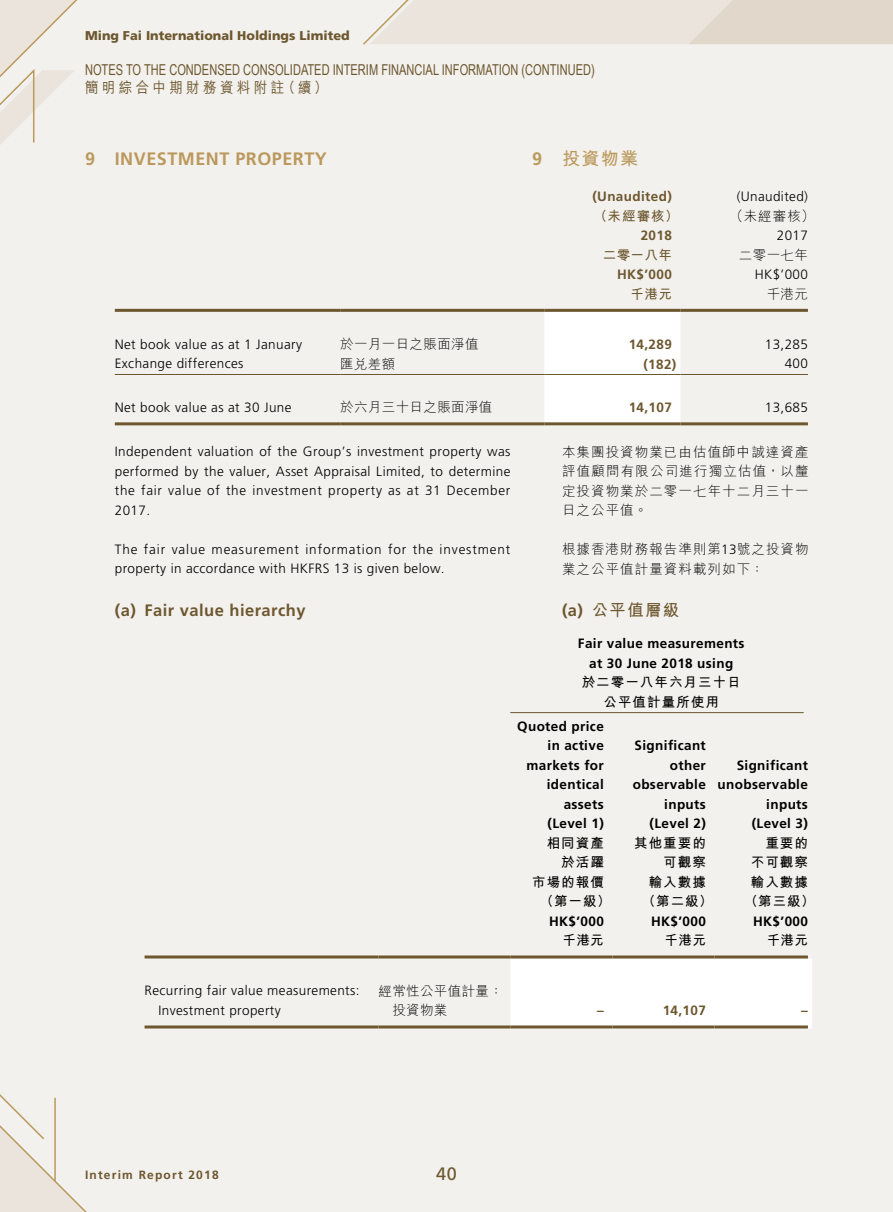
<style>
.page{position:relative;width:893px;height:1212px;background:#f3f1ed}
.page>*{position:absolute;margin:0;border:0;box-sizing:border-box;transform-origin:0 0}
.t1{font:700 18px "Frutiger LT Std";letter-spacing:.03em;color:#bb995d}
.t2{font:700 18px "M Hei HK";color:#bb995d}
.t3{font:18px "Frutiger LT Std";color:#6d572f}
.t4{font:700 16.5px "Frutiger LT Std";letter-spacing:.03em;color:#6d572f}
.t5{font:700 16.5px "M Hei HK";letter-spacing:.08em;color:#6d572f}
.t6{font:15px "Arial Narrow";color:#6d572f;scale:.9 1}
.t7{font:500 15px "M Hei HK";letter-spacing:.25em;color:#6d572f;scale:.9 1}
.t8{font:300 13.5px/19.5px "Frutiger LT Std";letter-spacing:.03em;color:#000;text-align:justify}
.t9{font:700 13.5px/19.5px "Frutiger LT Std";letter-spacing:.03em;color:#000;text-align:right}
.t10{font:300 13.5px/19.5px "M Hei HK";letter-spacing:.08em;color:#000;text-align:justify}
.t11{font:300 13.5px/19.5px "Frutiger LT Std";letter-spacing:.065em;color:#000}
.t12{font:700 13.5px/19.5px "M Hei HK";letter-spacing:.08em;color:#000;text-align:center}
.t13{font:700 13.5px "Frutiger LT Std";letter-spacing:.03em;color:#6d572f}
.t14{font:300 13.5px "M Hei HK";letter-spacing:.03em;color:#000}
.t15{font:700 13.5px "M Hei HK";letter-spacing:.03em;color:#6d572f}
.t16{font:900 12.75px "Frutiger LT Std";color:#6d572f}
.t17{font:700 12px "Frutiger LT Std";letter-spacing:.1em;color:#6d572f}
.s1{font-family:"Frutiger LT Std"}
</style>
<div class="page">
<svg style="left:0;top:1094px;width:87px;height:118px"></svg>
<svg style="left:363px;top:0;width:530px;height:45px;background:#e7e0d6"></svg>
<hr style="left:54px;top:1098px;width:2px;height:83px;background:#bb995d">
<svg style="left:0;top:0;width:78px;height:145px"></svg>
<div style="left:544px;top:312px;width:136px;height:110px;background:#fff"></div>
<hr style="left:115px;top:309px;width:225px;height:3px;background:#6d572f">
<hr style="left:340px;top:309px;width:204px;height:3px;background:#6d572f">
<hr style="left:544px;top:309px;width:136px;height:3px;background:#6d572f">
<hr style="left:680px;top:309px;width:128px;height:3px;background:#6d572f">
<hr style="left:115px;top:374px;width:225px;height:1px;background:#6d572f">
<hr style="left:340px;top:374px;width:204px;height:1px;background:#6d572f">
<hr style="left:544px;top:374px;width:136px;height:1px;background:#6d572f">
<hr style="left:680px;top:374px;width:128px;height:1px;background:#6d572f">
<hr style="left:115px;top:422px;width:225px;height:3px;background:#6d572f">
<hr style="left:340px;top:422px;width:204px;height:3px;background:#6d572f">
<hr style="left:544px;top:422px;width:136px;height:3px;background:#6d572f">
<hr style="left:680px;top:422px;width:128px;height:3px;background:#6d572f">
<div style="left:510px;top:958px;width:302px;height:70px;background:#fff"></div>
<hr style="left:510px;top:712px;width:294px;height:1px;background:#6d572f">
<hr style="left:145px;top:955px;width:233px;height:3px;background:#6d572f">
<hr style="left:378px;top:955px;width:132px;height:3px;background:#6d572f">
<hr style="left:510px;top:955px;width:102px;height:3px;background:#6d572f">
<hr style="left:612px;top:955px;width:102px;height:3px;background:#6d572f">
<hr style="left:714px;top:955px;width:94px;height:3px;background:#6d572f">
<hr style="left:145px;top:1025px;width:233px;height:3px;background:#6d572f">
<hr style="left:378px;top:1025px;width:132px;height:3px;background:#6d572f">
<hr style="left:510px;top:1025px;width:102px;height:3px;background:#6d572f">
<hr style="left:612px;top:1025px;width:102px;height:3px;background:#6d572f">
<hr style="left:714px;top:1025px;width:94px;height:3px;background:#6d572f">
<p class="t16" style="left:85px;top:28px;width:266px">Ming Fai International Holdings Limited</p>
<p class="t6" style="left:85px;top:58px;width:568px">NOTES TO THE CONDENSED CONSOLIDATED INTERIM FINANCIAL INFORMATION (CONTINUED)</p>
<p class="t7" style="left:85px;top:77px;width:271px">簡明綜合中期財務資料附註（續）</p>
<h1 class="t1" style="left:85px;top:148px;width:243px">9 INVESTMENT PROPERTY</h1>
<h1 class="t2" style="left:532px;top:145px;width:107px"><span class="s1">9</span> 投資物業</h1>
<p class="t13" style="left:592px;top:188px;width:81px">(Unaudited)</p>
<p class="t8" style="left:737px;top:187px;width:73px">(Unaudited)</p>
<p class="t15" style="left:594px;top:206px;width:86px">（未經審核）</p>
<p class="t10" style="left:730px;top:205px;width:86px">（未經審核）</p>
<p class="t13" style="left:641px;top:227px;width:33px">2018</p>
<p class="t8" style="left:777px;top:225px;width:33px">2017</p>
<p class="t15" style="left:603px;top:245px;width:71px">二零一八年</p>
<p class="t10" style="left:739px;top:244px;width:71px">二零一七年</p>
<p class="t13" style="left:617px;top:266px;width:56px">HK$’000</p>
<p class="t8" style="left:755px;top:264px;width:55px">HK$’000</p>
<p class="t15" style="left:631px;top:284px;width:43px">千港元</p>
<p class="t10" style="left:767px;top:283px;width:43px">千港元</p>
<p class="t8" style="left:115px;top:334px;width:189px">Net book value as at 1 January</p>
<p class="t14" style="left:340px;top:335px;width:140px">於一月一日之賬面淨值</p>
<p class="t13" style="left:629px;top:336px;width:45px">14,289</p>
<p class="t8" style="left:765px;top:334px;width:45px">13,285</p>
<p class="t8" style="left:115px;top:354px;width:130px">Exchange differences</p>
<p class="t10" style="left:340px;top:353px;width:57px">匯兌差額</p>
<p class="t13" style="left:643px;top:356px;width:35px">(182)</p>
<p class="t8" style="left:785px;top:354px;width:25px">400</p>
<p class="t8" style="left:115px;top:397px;width:178px">Net book value as at 30 June</p>
<p class="t14" style="left:340px;top:398px;width:154px">於六月三十日之賬面淨值</p>
<p class="t13" style="left:629px;top:399px;width:45px">14,107</p>
<p class="t8" style="left:765px;top:397px;width:45px">13,685</p>
<p class="t8" style="left:115px;top:442px;width:397px">Independent valuation of the Group’s investment property was performed by the valuer, Asset Appraisal Limited, to determine the fair value of the investment property as at 31 December 2017.</p>
<p class="t11" style="left:115px;top:539px;width:397px">The fair value measurement information for the investment property in accordance with HKFRS 13 is given below.</p>
<p class="t4" style="left:115px;top:600px;width:192px">(a) Fair value hierarchy</p>
<p class="t9" style="left:578px;top:634px;width:168px;text-align:center">Fair value measurements at 30 June 2018 using</p>
<p class="t12" style="left:582px;top:671px;width:161px">於二零一八年六月三十日公平值計量所使用</p>
<p class="t9" style="left:517px;top:716px;width:88px">Quoted price in active markets for identical assets<br>(Level 1)</p>
<p class="t10" style="left:562px;top:442px;width:248px">本集團投資物業已由估值師中誠達資產評值顧問有限公司進行獨立估值，以釐定投資物業於二零一七年十二月三十一日之公平值。</p>
<p class="t10" style="left:562px;top:539px;width:248px">根據香港財務報告準則第<span class="s1">13</span>號之投資物業之公平值計量資料載列如下：</p>
<p class="t5" style="left:562px;top:597px;width:119px"><span class="s1">(a)</span> 公平值層級</p>
<p class="t9" style="left:633px;top:736px;width:75px">Significant other observable inputs (Level 2)</p>
<p class="t9" style="left:717px;top:755px;width:92px">Significant unobservable inputs<br>(Level 3)</p>
<p class="t12" style="left:547px;top:832px;width:59px">相同資產</p>
<p class="t12" style="left:561px;top:851px;width:44px">於活躍</p>
<p class="t12" style="left:532px;top:871px;width:73px">市場的報價</p>
<p class="t12" style="left:540px;top:890px;width:72px">（第一級）</p>
<p class="t12" style="left:634px;top:832px;width:73px">其他重要的</p>
<p class="t12" style="left:663px;top:851px;width:44px">可觀察</p>
<p class="t12" style="left:649px;top:871px;width:59px">輸入數據</p>
<p class="t12" style="left:642px;top:890px;width:72px">（第二級）</p>
<p class="t12" style="left:765px;top:832px;width:44px">重要的</p>
<p class="t12" style="left:751px;top:851px;width:59px">不可觀察</p>
<p class="t12" style="left:751px;top:871px;width:59px">輸入數據</p>
<p class="t12" style="left:744px;top:890px;width:72px">（第三級）</p>
<p class="t9" style="left:549px;top:911px;width:56px">HK$’000</p>
<p class="t9" style="left:651px;top:911px;width:56px">HK$’000</p>
<p class="t9" style="left:753px;top:911px;width:56px">HK$’000</p>
<p class="t12" style="left:563px;top:929px;width:43px">千港元</p>
<p class="t12" style="left:665px;top:929px;width:43px">千港元</p>
<p class="t12" style="left:767px;top:929px;width:43px">千港元</p>
<p class="t8" style="left:145px;top:981px;width:216px">Recurring fair value measurements:</p>
<p class="t14" style="left:378px;top:981px;width:126px">經常性公平值計量：</p>
<p class="t8" style="left:158px;top:1000px;width:124px">Investment property</p>
<p class="t10" style="left:392px;top:1000px;width:57px">投資物業</p>
<p class="t13" style="left:597px;top:1003px;width:8px">–</p>
<p class="t13" style="left:663px;top:1003px;width:45px">14,107</p>
<p class="t13" style="left:801px;top:1003px;width:8px">–</p>
<p class="t17" style="left:85px;top:1168px;width:135px">Interim Report 2018</p>
<h1 class="t3" style="left:436px;top:1163px;width:22px">40</h1>
</div>
